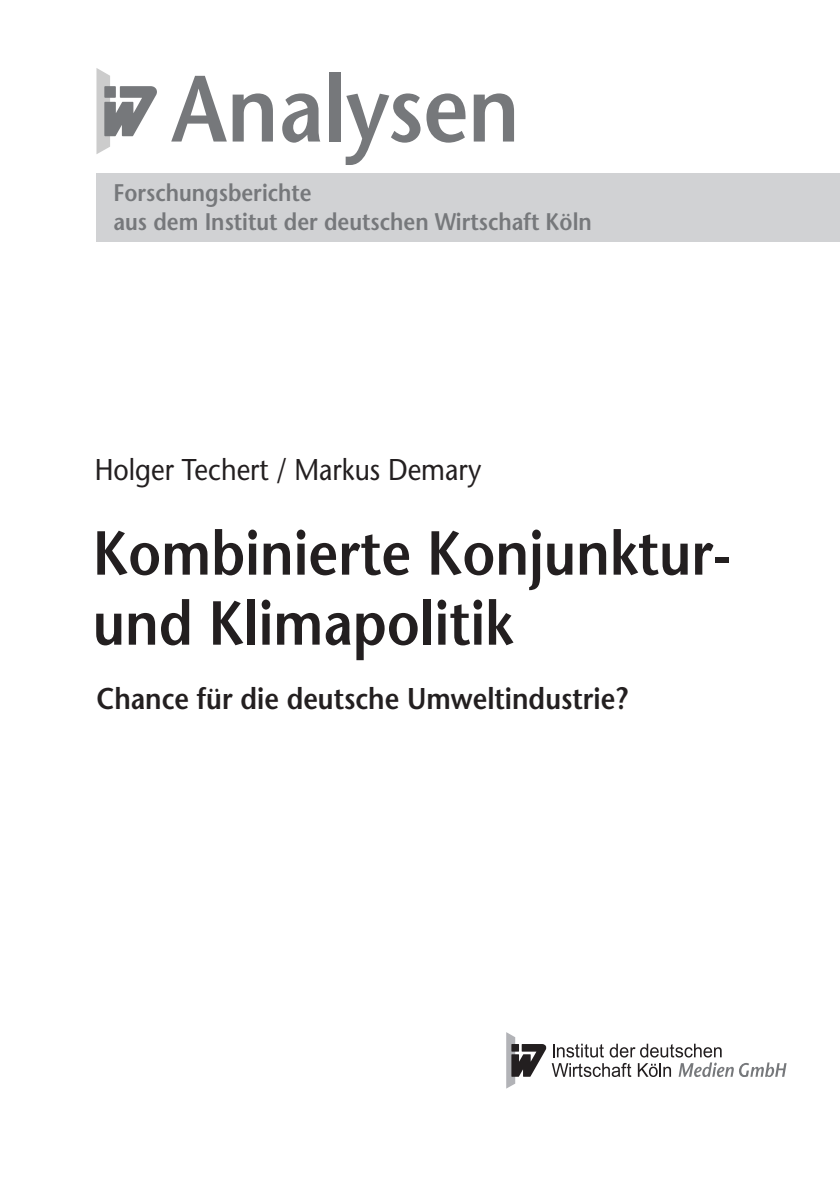
<style>
.page{position:relative;width:840px;height:1191px;background:#fff}
.page>*{position:absolute;margin:0;border:0;box-sizing:border-box;transform-origin:0 0}
.t1{font:600 62px/70px "Stone Sans";color:#231f20;scale:.88 1}
.t2{font:600 30px "Stone Sans";color:#231f20;scale:.89 1}
.t3{font:30px "Stone Sans";color:#231f20;scale:.89 1}
.t4{font:600 24px/29px "Stone Sans";color:#76787b;scale:.9 1}
</style>
<div class="page">
<div style="left:96px;top:174px;width:743px;height:68px;background:#d1d2d4"></div>
<svg style="left:96px;top:68px;width:61px;height:86px"></svg>
<svg style="left:171px;top:76px;width:102px;height:65px"></svg>
<svg style="left:282px;top:93px;width:38px;height:50px"></svg>
<div style="left:329px;top:73px;width:11px;height:68px;background:#76787b"></div>
<svg style="left:345px;top:93px;width:75px;height:72px"></svg>
<svg style="left:426px;top:93px;width:40px;height:50px"></svg>
<svg style="left:473px;top:93px;width:40px;height:48px"></svg>
<svg style="left:506px;top:1032px;width:280px;height:56px"></svg>
<p class="t4" style="left:113px;top:178px;width:532px">Forschungsberichte<br>aus dem Institut der deutschen Wirtschaft Köln</p>
<p class="t3" style="left:95px;top:451px;width:435px">Holger Techert / Markus Demary</p>
<h1 class="t1" style="left:93px;top:517px;width:726px">Kombinierte Konjunktur&shy;und Klimapolitik</h1>
<p class="t2" style="left:96px;top:680px;width:598px">Chance für die deutsche Umweltindustrie?</p>
</div>
